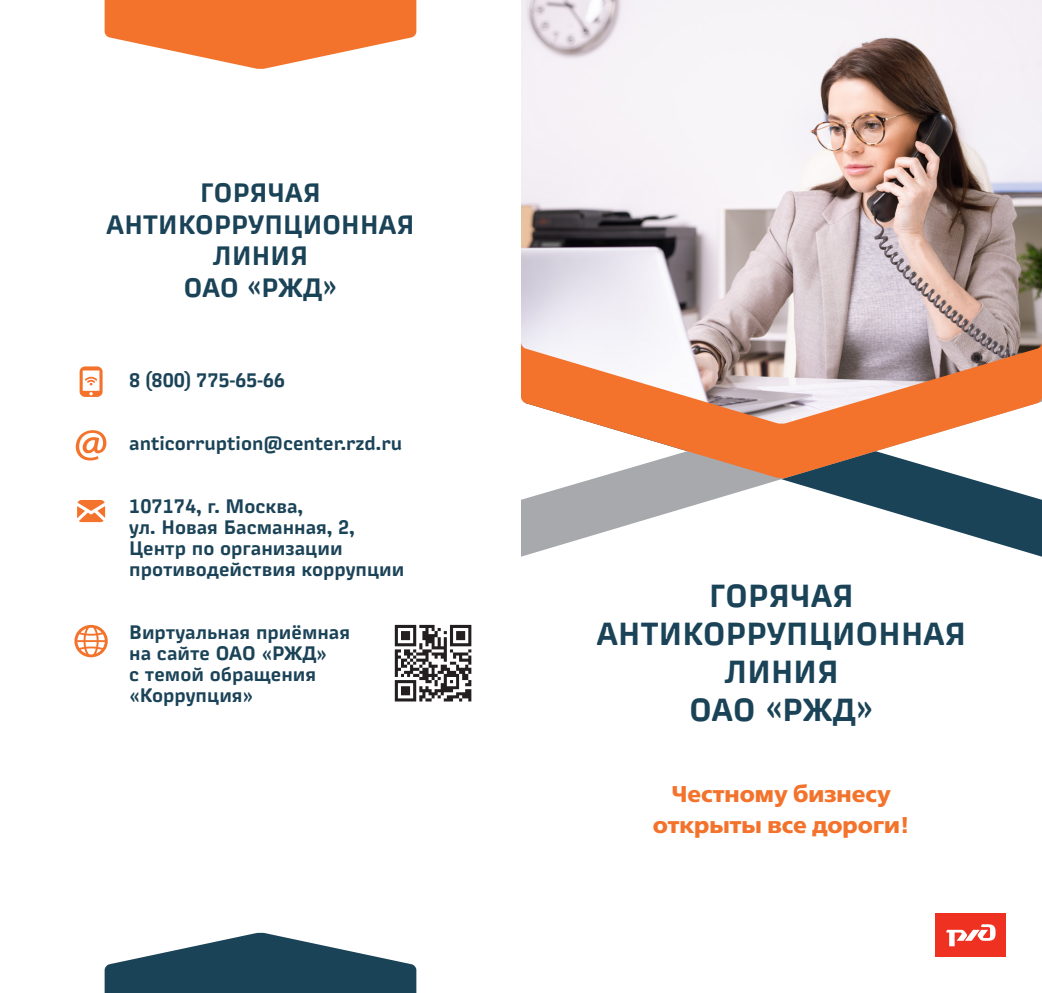
<style>
.page{position:relative;width:1042px;height:993px;background:#fff}
.page>*{position:absolute;margin:0;border:0;box-sizing:border-box;transform-origin:0 0}
.t1{font:500 31.5px/37.8px "Russian Rail G Pro";letter-spacing:.01em;color:#1b4358;text-align:center}
.t2{font:500 26.25px/31.5px "Russian Rail G Pro";letter-spacing:.01em;color:#1b4358;text-align:center}
.t3{font:22.75px/31px "FSRAILWAY Bold";color:#f3732c;text-align:center}
.t4{font:500 19.25px/21px "Russian Rail G Pro";color:#1b4358}
</style>
<div class="page">
<svg style="left:521px;top:478px;width:521px;height:78px"></svg>
<svg style="left:596px;top:424px;width:371px;height:54px;fill:#f3732d"></svg>
<img style="left:521px;top:0;width:521px;height:424px">
<div style="left:935px;top:913px;width:71px;height:43px;background:#ef3122"></div>
<svg style="left:946px;top:924px;width:49px;height:21px"></svg>
<svg style="left:105px;top:932px;width:311px;height:60px"></svg>
<svg style="left:105px;top:0;width:311px;height:69px"></svg>
<svg style="left:80px;top:366px;width:23px;height:31px"></svg>
<svg style="left:77px;top:500px;width:28px;height:22px"></svg>
<svg style="left:74px;top:624px;width:34px;height:33px"></svg>
<svg style="left:76px;top:430px;width:30px;height:30px"></svg>
<svg style="left:395px;top:624px;width:76px;height:77px"></svg>
<h2 class="t2" style="left:107px;top:176px;width:309px">ГОРЯЧАЯ<br>АНТИКОРРУПЦИОННАЯ<br>ЛИНИЯ<br>ОАО «РЖД»</h2>
<p class="t4" style="left:129px;top:369px;width:157px">8 (800) 775-65-66</p>
<p class="t4" style="left:129px;top:432px;width:274px">anticorruption@center.rzd.ru</p>
<p class="t4" style="left:129px;top:495px;width:277px">107174, г. Москва,<br>ул. Новая Басманная, 2,<br>Центр по организации противодействия коррупции</p>
<p class="t4" style="left:129px;top:621px;width:223px">Виртуальная приёмная на сайте ОАО «РЖД»<br>с темой обращения «Коррупция»</p>
<h1 class="t1" style="left:597px;top:576px;width:371px">ГОРЯЧАЯ<br>АНТИКОРРУПЦИОННАЯ<br>ЛИНИЯ<br>ОАО «РЖД»</h1>
<p class="t3" style="left:653px;top:778px;width:259px">Честному бизнесу открыты все дороги!</p>
</div>
